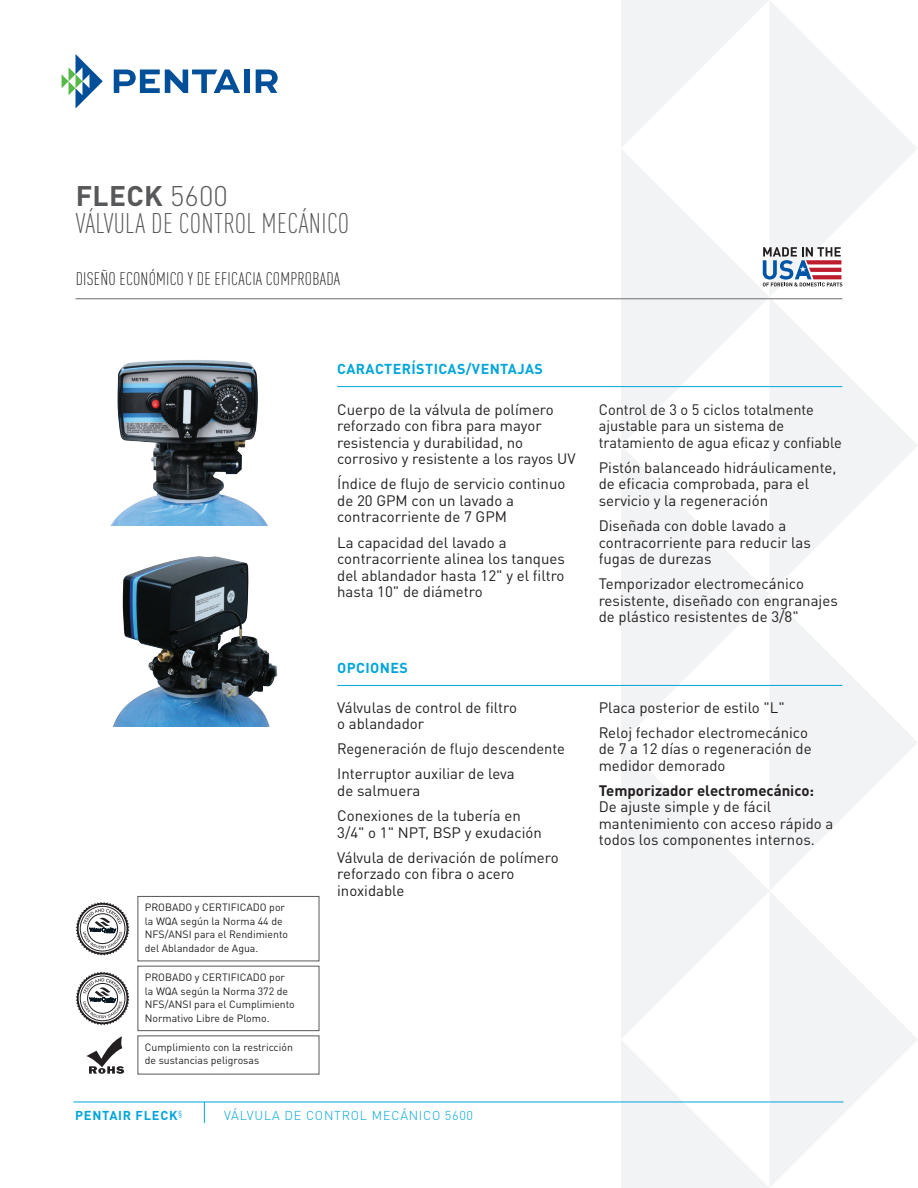
<style>
.page{position:relative;width:918px;height:1188px;background:#fff}
.page>*{position:absolute;margin:0;border:0;box-sizing:border-box;transform-origin:0 0}
.C_Descriptor_Title{font:300 condensed 28.05px "DIN Pro";letter-spacing:.01em;color:#57585a}
.BrandedProductLine_T{font:700 28.05px "DIN Pro";letter-spacing:.01em;color:#57585a}
.C_TitleSection{font:300 condensed 18px "DIN Pro";letter-spacing:.01em;color:#231f20}
.Features_Benefits_bo{font:15px/16.5px "DIN Pro";color:#231f20}
.BLUE_cap_head{font:700 14.25px "DIN Pro";letter-spacing:.03em;color:#00a5da}
.C_Descriptor_InfoLin{font:300 12.75px "DIN Pro";letter-spacing:.06em;color:#00a5da}
.C_SolutionsPlatform{font:700 12.75px "DIN Pro";letter-spacing:.06em;color:#00a5da}
.AP_Important_Informa{font:10.5px/13.5px "DIN Pro";color:#231f20}
.s1{font-weight:300}
.s2{font-weight:700}
</style>
<div class="page">
<svg style="left:621px;top:0;width:296px;height:148px"></svg>
<svg style="left:621px;top:148px;width:296px;height:297px;fill:#f3f3f4"></svg>
<svg style="left:621px;top:445px;width:296px;height:297px"></svg>
<svg style="left:621px;top:742px;width:296px;height:432px;fill:#f3f4f5"></svg>
<svg style="left:621px;top:1039px;width:162px;height:149px"></svg>
<hr style="left:73px;top:1102px;width:770px;height:1px;background:#00a5da">
<svg style="left:62px;top:54px;width:41px;height:55px"></svg>
<svg style="left:114px;top:70px;width:126px;height:23px"></svg>
<div style="left:244px;top:70px;width:5px;height:23px;background:#014e99"></div>
<svg style="left:256px;top:70px;width:22px;height:23px"></svg>
<svg style="left:204px;top:1102px;width:1px;height:21px"></svg>
<img style="left:110px;top:360px;width:158px;height:166px">
<svg style="left:763px;top:247px;width:79px;height:39px"></svg>
<div style="left:138px;top:966px;width:181px;height:65px;border:1px solid #57585a"></div>
<svg style="left:86px;top:1036px;width:38px;height:38px"></svg>
<div style="left:138px;top:896px;width:181px;height:65px;border:1px solid #57585a"></div>
<img style="left:113px;top:556px;width:165px;height:170px">
<hr style="left:76px;top:298px;width:766px;height:1px;background:#6c6d70">
<hr style="left:337px;top:386px;width:505px;height:1px;background:#00a5da">
<hr style="left:337px;top:685px;width:505px;height:1px;background:#00a5da">
<svg style="left:76px;top:902px;width:54px;height:54px"></svg>
<svg style="left:76px;top:971px;width:54px;height:54px"></svg>
<p class="BrandedProductLine_T" style="left:76px;top:173px;width:154px">FLECK <span class="s1">5600</span></p>
<p class="C_Descriptor_Title" style="left:76px;top:203px;width:275px">VÁLVULA DE CONTROL MECÁNICO</p>
<p class="C_TitleSection" style="left:76px;top:266px;width:266px">DISEÑO ECONÓMICO Y DE EFICACIA COMPROBADA</p>
<p class="BLUE_cap_head" style="left:337px;top:357px;width:207px">CARACTERÍSTICAS/VENTAJAS</p>
<p class="Features_Benefits_bo" style="left:337px;top:400px;width:240px">Cuerpo de la válvula de polímero reforzado con fibra para mayor resistencia y durabilidad, no corrosivo y resistente a los rayos UV</p>
<p class="Features_Benefits_bo" style="left:337px;top:474px;width:230px">Índice de flujo de servicio continuo de 20 GPM con un lavado a contracorriente de 7 GPM</p>
<p class="Features_Benefits_bo" style="left:337px;top:532px;width:229px">La capacidad del lavado a contracorriente alinea los tanques del ablandador hasta 12" y el filtro hasta 10" de diámetro</p>
<p class="BLUE_cap_head" style="left:337px;top:656px;width:72px">OPCIONES</p>
<p class="AP_Important_Informa" style="left:145px;top:900px;width:145px">PROBADO y CERTIFICADO por la WQA según la Norma 44 de<br>NFS/ANSI para el Rendimiento del Ablandador de Agua.</p>
<p class="AP_Important_Informa" style="left:145px;top:970px;width:152px">PROBADO y CERTIFICADO por la WQA según la Norma 372 de<br>NFS/ANSI para el Cumplimiento<br>Normativo Libre de Plomo.</p>
<p class="AP_Important_Informa" style="left:145px;top:1039px;width:150px">Cumplimiento con la restricción de sustancias peligrosas</p>
<p class="Features_Benefits_bo" style="left:337px;top:698px;width:181px">Válvulas de control de filtro o ablandador</p>
<p class="Features_Benefits_bo" style="left:337px;top:739px;width:229px">Regeneración de flujo descendente</p>
<p class="Features_Benefits_bo" style="left:337px;top:764px;width:179px">Interruptor auxiliar de leva de salmuera</p>
<p class="Features_Benefits_bo" style="left:337px;top:806px;width:206px">Conexiones de la tubería en<br>3/4" o 1" NPT, BSP y exudación</p>
<p class="Features_Benefits_bo" style="left:337px;top:848px;width:223px">Válvula de derivación de polímero reforzado con fibra o acero inoxidable</p>
<p class="C_SolutionsPlatform" style="left:75px;top:1105px;width:109px">PENTAIR FLECK<sup>§</sup></p>
<p class="C_Descriptor_InfoLin" style="left:224px;top:1106px;width:250px">VÁLVULA DE CONTROL MECÁNICO 5600</p>
<p class="Features_Benefits_bo" style="left:599px;top:400px;width:245px">Control de 3 o 5 ciclos totalmente ajustable para un sistema de tratamiento de agua eficaz y confiable</p>
<p class="Features_Benefits_bo" style="left:599px;top:458px;width:239px">Pistón balanceado hidráulicamente, de eficacia comprobada, para el servicio y la regeneración</p>
<p class="Features_Benefits_bo" style="left:599px;top:516px;width:214px">Diseñada con doble lavado a contracorriente para reducir las fugas de durezas</p>
<p class="Features_Benefits_bo" style="left:599px;top:574px;width:241px">Temporizador electromecánico resistente, diseñado con engranajes de plástico resistentes de 3/8"</p>
<p class="Features_Benefits_bo" style="left:599px;top:698px;width:188px">Placa posterior de estilo "L"</p>
<p class="Features_Benefits_bo" style="left:599px;top:723px;width:214px">Reloj fechador electromecánico de 7 a 12 días o regeneración de medidor demorado</p>
<p class="Features_Benefits_bo" style="left:599px;top:781px;width:236px"><span class="s2">Temporizador electromecánico:<br></span>De ajuste simple y de fácil mantenimiento con acceso rápido a todos los componentes internos.</p>
</div>
